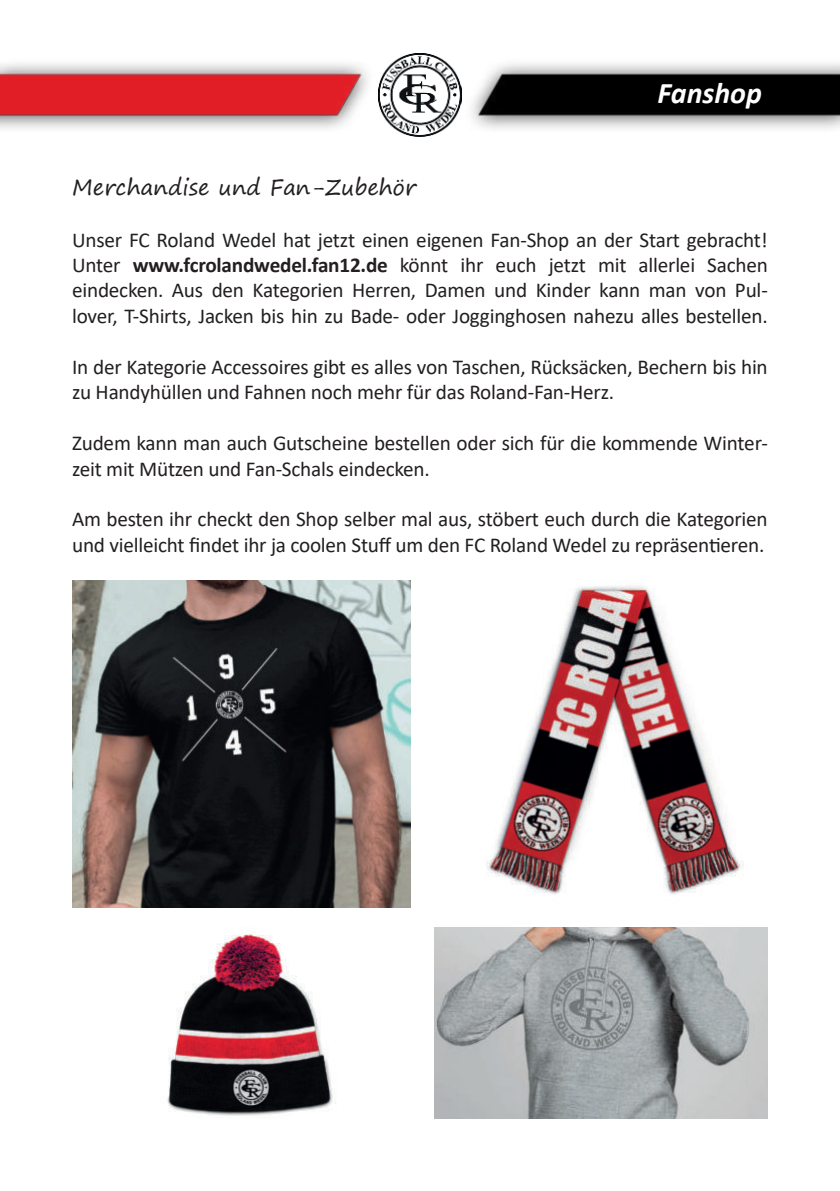
<style>
.page{position:relative;width:840px;height:1191px;background:#fff}
.page>*{position:absolute;margin:0;border:0;box-sizing:border-box;transform-origin:0 0}
.t1{font:italic 700 30px "Calibri";color:#fff}
.t2{font:22px "Segoe Print";color:#231f20}
.t3{font:21.2px/25.4px "Calibri";letter-spacing:-.01em;color:#231f20}
.s1{font-weight:700}
</style>
<div class="page">
<img style="left:0;top:53px;width:839px;height:84px">
<img style="left:378px;top:54px;width:83px;height:82px">
<img style="left:72px;top:580px;width:338px;height:327px">
<img style="left:486px;top:586px;width:258px;height:309px">
<img style="left:434px;top:927px;width:333px;height:192px">
<img style="left:167px;top:933px;width:166px;height:183px">
<h1 class="t1" style="left:657px;top:83px;width:106px">Fanshop</h1>
<p class="t2" style="left:72px;top:176px;width:345px">Merchandise und Fan-Zubehör</p>
<p class="t3" style="left:72px;top:226px;width:697px;text-align:justify">Unser FC Roland Wedel hat jetzt einen eigenen Fan-Shop an der Start gebracht!<br>Unter <span class="s1">www.fcrolandwedel.fan12.de</span> könnt ihr euch jetzt mit allerlei Sachen eindecken. Aus den Kategorien Herren, Damen und Kinder kann man von Pul&shy;lover, T-Shirts, Jacken bis hin zu Bade- oder Jogginghosen nahezu alles bestellen.</p>
<p class="t3" style="left:72px;top:353px;width:696px">In der Kategorie Accessoires gibt es alles von Taschen, Rücksäcken, Bechern bis hin zu Handyhüllen und Fahnen noch mehr für das Roland-Fan-Herz.</p>
<p class="t3" style="left:72px;top:431px;width:697px">Zudem kann man auch Gutscheine bestellen oder sich für die kommende Winter&shy;zeit mit Mützen und Fan-Schals eindecken.</p>
<p class="t3" style="left:72px;top:506px;width:696px">Am besten ihr checkt den Shop selber mal aus, stöbert euch durch die Kategorien und vielleicht findet ihr ja coolen Stuff um den FC Roland Wedel zu repräsentieren.</p>
</div>
